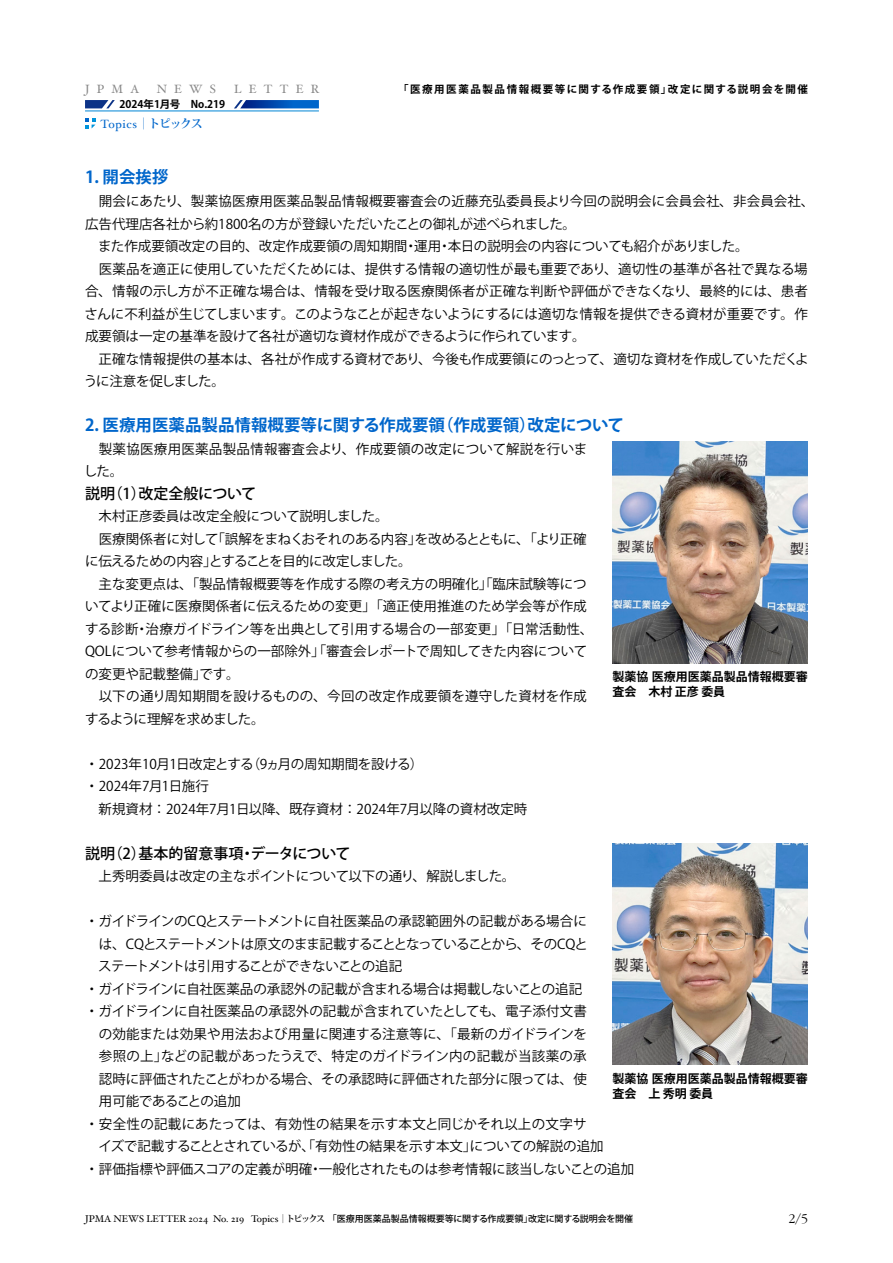
<style>
.page{position:relative;width:893px;height:1263px;background:#fff}
.page>*{position:absolute;margin:0;border:0;box-sizing:border-box;transform-origin:0 0}
.t1{font:700 16.5px "Koz Go Pr 6 N";color:#0066cb}
.t2{font:500 15px "Koz Go Pr 6 N";color:#000}
.t3{font:300 13.8px "ITC Garamond Std";color:#000}
.t4{font:13.5px/22.5px "Koz Go Pr 6 N";color:#000}
.t5{font:13.5px/22.5px "Koz Go Pr 6 N";letter-spacing:.02em;color:#000}
.t6{font:13.5px "Koz Go Pr 6 N";letter-spacing:-.07em;color:#000}
.t7{font:13.5px "Koz Go Pr 6 N";letter-spacing:.025em;color:#000}
.t8{font:13.5px "Koz Go Pr 6 N";letter-spacing:-.025em;color:#000}
.t9{font:700 12px/15px "Koz Go Pr 6 N";color:#000}
.t10{font:12px "Hoefler Text";letter-spacing:.6em;color:#888}
.t11{font:12px "Hoefler Text";letter-spacing:.05em;color:#0066cb}
.t12{font:700 10.5px "Koz Go Pr 6 N";letter-spacing:.15em;color:#000}
.t13{font:700 10.5px "Koz Go Pr 6 N";color:#000}
.t14{font:500 9px "Koz Go Pr 6 N";color:#000}
.s1{font-family:"Koz Min Pr 6 N";font-weight:700}
.s2{font-family:"Hoefler Text";font-weight:400;font-size:9.75px}
.s3{font-family:"Koz Min Pro";font-weight:400}
.s4{font-family:"Koz Min Pro";font-weight:700}
</style>
<div class="page">
<svg style="left:85px;top:100px;width:30px;height:8px"></svg>
<svg style="left:234px;top:100px;width:85px;height:8px"></svg>
<hr style="left:85px;top:111px;width:234px;height:1px;background:#0085d6">
<img style="left:612px;top:442px;width:196px;height:221px">
<img style="left:612px;top:843px;width:196px;height:221px">
<svg style="left:85px;top:118px;width:11px;height:10px"></svg>
<p class="t10" style="left:85px;top:82px;width:56px">JPMA</p>
<p class="t10" style="left:157px;top:82px;width:61px">NEWS</p>
<p class="t10" style="left:234px;top:82px;width:87px">LETTER</p>
<p class="t13" style="left:119px;top:99px;width:107px">2024年1月号　No.219</p>
<p class="t11" style="left:101px;top:116px;width:104px">Topics<span class="s1">｜トピックス</span></p>
<p class="t12" style="left:398px;top:84px;width:411px">「医療用医薬品製品情報概要等に関する作成要領」改定に関する説明会を開催</p>
<p class="t1" style="left:85px;top:168px;width:85px">1. 開会挨拶</p>
<p class="t4" style="left:84px;top:190px;width:732px">　開会にあたり、製薬協医療用医薬品製品情報概要審査会の近藤充弘委員長より今回の説明会に会員会社、非会員会社、広告代理店各社から約1800名の方が登録いただいたことの御礼が述べられました。<br>　また作成要領改定の目的、改定作成要領の周知期間・運用・本日の説明会の内容についても紹介がありました。<br>　医薬品を適正に使用していただくためには、提供する情報の適切性が最も重要であり、適切性の基準が各社で異なる場合、情報の示し方が不正確な場合は、情報を受け取る医療関係者が正確な判断や評価ができなくなり、最終的には、患者さんに不利益が生じてしまいます。このようなことが起きないようにするには適切な情報を提供できる資材が重要です。作成要領は一定の基準を設けて各社が適切な資材作成ができるように作られています。<br>　正確な情報提供の基本は、各社が作成する資材であり、今後も作成要領にのっとって、適切な資材を作成していただくように注意を促しました。</p>
<p class="t1" style="left:85px;top:415px;width:541px">2. 医療用医薬品製品情報概要等に関する作成要領（作成要領）改定について</p>
<p class="t5" style="left:84px;top:438px;width:505px">　製薬協医療用医薬品製品情報審査会より、作成要領の改定について解説を行いました。</p>
<p class="t2" style="left:85px;top:485px;width:173px">説明（1）改定全般について</p>
<p class="t4" style="left:85px;top:505px;width:510px">　木村正彦委員は改定全般について説明しました。<br>　医療関係者に対して「誤解をまねくおそれのある内容」を改めるとともに、「より正確に伝えるための内容」とすることを目的に改定しました。<br>　主な変更点は、「製品情報概要等を作成する際の考え方の明確化」「臨床試験等についてより正確に医療関係者に伝えるための変更」「適正使用推進のため学会等が作成する診断・治療ガイドライン等を出典として引用する場合の一部変更」「日常活動性、QOLについて参考情報からの一部除外」「審査会レポートで周知してきた内容についての変更や記載整備」です。<br>　以下の通り周知期間を設けるものの、今回の改定作成要領を遵守した資材を作成するように理解を求めました。</p>
<p class="t4" style="left:85px;top:753px;width:444px">・2023年10月1日改定とする（9ヵ月の周知期間を設ける）<br>・2024年7月1日施行<br>　新規資材：2024年7月1日以降、既存資材：2024年7月以降の資材改定時</p>
<p class="t2" style="left:85px;top:845px;width:267px">説明（2）基本的留意事項・データについて</p>
<p class="t4" style="left:85px;top:865px;width:432px">　上秀明委員は改定の主なポイントについて以下の通り、解説しました。</p>
<p class="t4" style="left:85px;top:910px;width:503px">・ガイドラインのCQとステートメントに自社医薬品の承認範囲外の記載がある場合に</p>
<p class="t6" style="left:99px;top:936px;width:490px">は、CQとステートメントは原文のまま記載することとなっていることから、そのCQと</p>
<p class="t6" style="left:98px;top:959px;width:305px">ステートメントは引用することができないことの追記</p>
<p class="t4" style="left:85px;top:978px;width:498px">・ガイドラインに自社医薬品の承認外の記載が含まれる場合は掲載しないことの追記</p>
<p class="t4" style="left:85px;top:1000px;width:503px">・ガイドラインに自社医薬品の承認外の記載が含まれていたとしても、電子添付文書</p>
<p class="t4" style="left:99px;top:1023px;width:490px">の効能または効果や用法および用量に関連する注意等に、「最新のガイドラインを</p>
<p class="t5" style="left:99px;top:1045px;width:489px">参照の上」などの記載があったうえで、特定のガイドライン内の記載が当該薬の承</p>
<p class="t4" style="left:99px;top:1068px;width:489px">認時に評価されたことがわかる場合、その承認時に評価された部分に限っては、使</p>
<p class="t8" style="left:99px;top:1094px;width:144px">用可能であることの追加</p>
<p class="t7" style="left:85px;top:1116px;width:503px">・安全性の記載にあたっては、有効性の結果を示す本文と同じかそれ以上の文字サ</p>
<p class="t4" style="left:99px;top:1135px;width:507px">イズで記載することとされているが、「有効性の結果を示す本文」についての解説の追加</p>
<p class="t4" style="left:85px;top:1158px;width:551px">・評価指標や評価スコアの定義が明確・一般化されたものは参考情報に該当しないことの追加</p>
<p class="t9" style="left:612px;top:669px;width:197px">製薬協 医療用医薬品製品情報概要審査会　木村 正彦 委員</p>
<p class="t9" style="left:612px;top:1071px;width:197px">製薬協 医療用医薬品製品情報概要審査会　上 秀明 委員</p>
<p class="t14" style="left:85px;top:1214px;width:550px"><span class="s2">JPMA NEWS LETTER 2024 No. 219 Topics</span><span class="s3">｜</span><span class="s4">トピックス</span> 「医療用医薬品製品情報概要等に関する作成要領」改定に関する説明会を開催</p>
<p class="t3" style="left:789px;top:1212px;width:21px">2/5</p>
</div>
